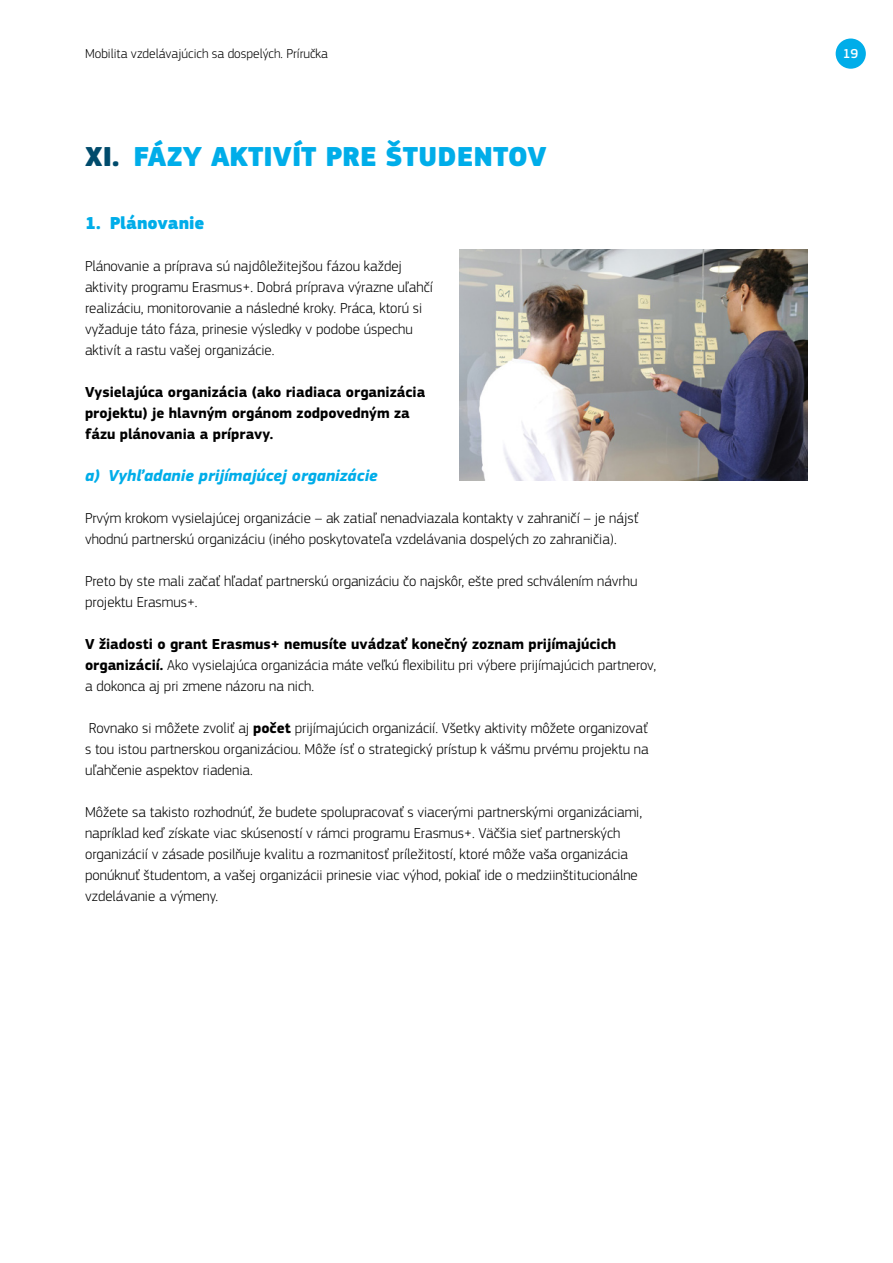
<style>
.page{position:relative;width:893px;height:1263px;background:#fff}
.page>*{position:absolute;margin:0;border:0;box-sizing:border-box;transform-origin:0 0}
.HL1{font:900 28.5px "EC Square Sans Pro";color:#00ade9}
.HL2{font:900 18px "EC Square Sans Pro";color:#00ade9}
.HL3{font:italic 700 16.5px "EC Square Sans Pro";color:#00ade9}
.Text{font:300 15px/21px "EC Square Sans Pro";color:#000}
.Text-2{font:700 15px/21px "EC Square Sans Pro";color:#000}
.t1{font:300 13.5px "EC Square Sans Pro";color:#000}
.t2{font:500 13.5px "EC Square Sans Pro";color:#fff}
.s1{color:#004b6c}
.s2{font-weight:700}
</style>
<div class="page">
<div style="left:836px;top:39px;width:30px;height:30px;background:#00ade9;border-radius:50%"></div>
<img style="left:459px;top:250px;width:349px;height:231px">
<p class="t1" style="left:85px;top:46px;width:244px">Mobilita vzdelávajúcich sa dospelých. Príručka</p>
<p class="t2" style="left:843px;top:46px;width:17px">19</p>
<h1 class="HL1" style="left:85px;top:138px;width:463px"><span class="s1">XI.</span> FÁZY AKTIVÍT PRE ŠTUDENTOV</h1>
<h2 class="HL2" style="left:85px;top:211px;width:121px">1. Plánovanie</h2>
<p class="Text" style="left:85px;top:255px;width:349px">Plánovanie a príprava sú najdôležitejšou fázou každej aktivity programu Erasmus+. Dobrá príprava výrazne uľahčí realizáciu, monitorovanie a následné kroky. Práca, ktorú si vyžaduje táto fáza, prinesie výsledky v podobe úspechu aktivít a rastu vašej organizácie.</p>
<p class="Text-2" style="left:85px;top:382px;width:342px">Vysielajúca organizácia (ako riadiaca organizácia projektu) je hlavným orgánom zodpovedným za fázu plánovania a prípravy.</p>
<p class="HL3" style="left:85px;top:465px;width:294px">a) Vyhľadanie prijímajúcej organizácie</p>
<p class="Text" style="left:85px;top:507px;width:555px">Prvým krokom vysielajúcej organizácie – ak zatiaľ nenadviazala kontakty v zahraničí – je nájsť vhodnú partnerskú organizáciu (iného poskytovateľa vzdelávania dospelých zo zahraničia).</p>
<p class="Text" style="left:85px;top:570px;width:554px">Preto by ste mali začať hľadať partnerskú organizáciu čo najskôr, ešte pred schválením návrhu projektu Erasmus+.</p>
<p class="Text" style="left:85px;top:633px;width:573px"><span class="s2">V žiadosti o grant Erasmus+ nemusíte uvádzať konečný zoznam prijímajúcich organizácií.</span> Ako vysielajúca organizácia máte veľkú flexibilitu pri výbere prijímajúcich partnerov, a dokonca aj pri zmene názoru na nich.</p>
<p class="Text" style="left:85px;top:717px;width:565px;text-align:justify">Rovnako si môžete zvoliť aj <span class="s2">počet</span> prijímajúcich organizácií. Všetky aktivity môžete organizovať s tou istou partnerskou organizáciou. Môže ísť o strategický prístup k vášmu prvému projektu na uľahčenie aspektov riadenia.</p>
<p class="Text" style="left:85px;top:801px;width:559px">Môžete sa takisto rozhodnúť, že budete spolupracovať s viacerými partnerskými organizáciami, napríklad keď získate viac skúseností v rámci programu Erasmus+. Väčšia sieť partnerských organizácií v zásade posilňuje kvalitu a rozmanitosť príležitostí, ktoré môže vaša organizácia ponúknuť študentom, a vašej organizácii prinesie viac výhod, pokiaľ ide o medziinštitucionálne vzdelávanie a výmeny.</p>
</div>
